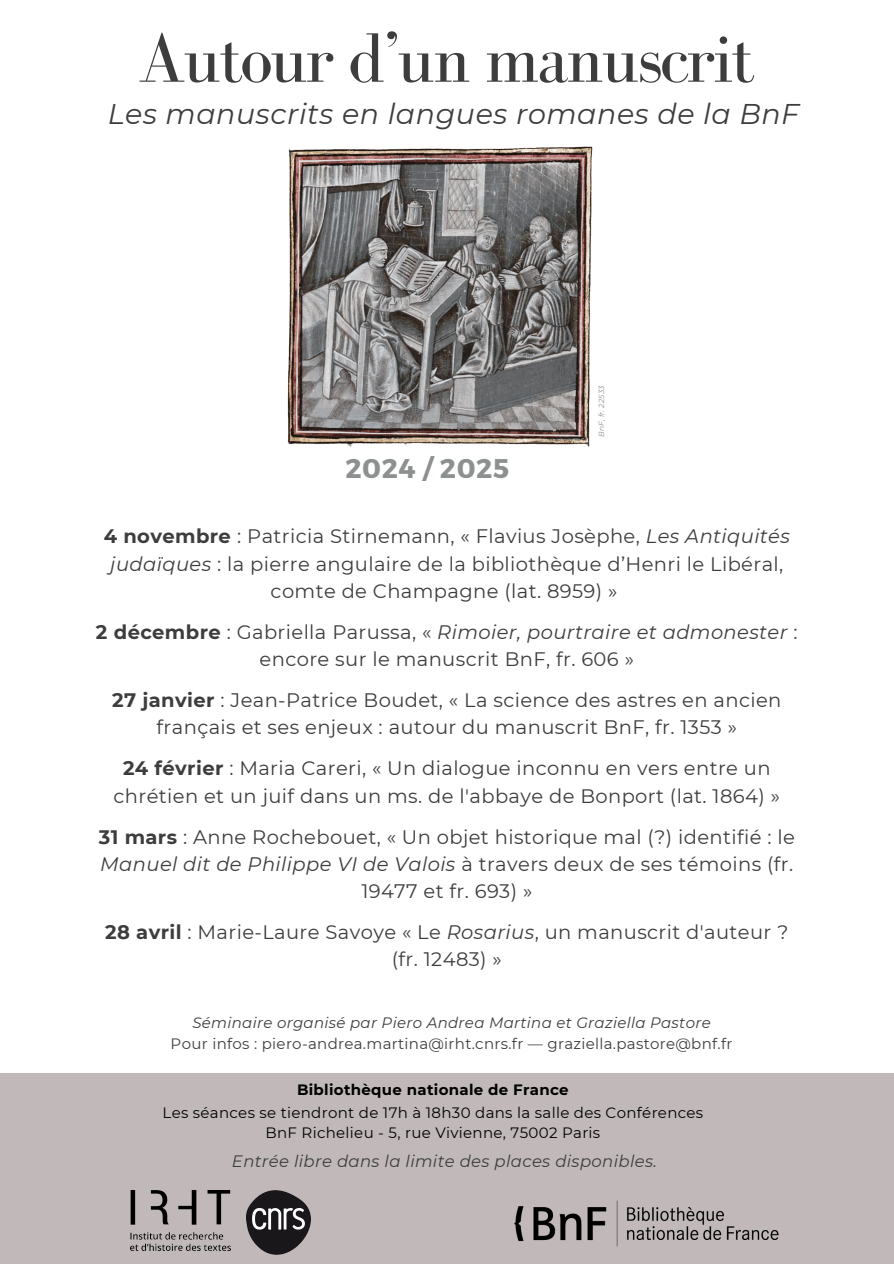
<style>
.page{position:relative;width:894px;height:1264px;background:#fff}
.page>*{position:absolute;margin:0;border:0;box-sizing:border-box;transform-origin:0 0}
.t1{font:72px "Bodoni FLF";letter-spacing:-.04em;color:#3d3d3d}
.t2{font:italic 28.5px "Montserrat";letter-spacing:.02em;color:#3d3d3d}
.t3{font:700 27px "Montserrat";letter-spacing:.02em;color:#8c908e}
.t4{font:19.5px/27.2px "Montserrat";letter-spacing:.02em;color:#3d3d3d;text-align:center}
.t5{font:italic 16.5px "Montserrat";letter-spacing:.02em;color:#3d3d3d}
.t6{font:15px/20.2px "Montserrat";letter-spacing:.02em;color:#3d3d3d;text-align:center}
.t7{font:15px/22.5px "Montserrat";letter-spacing:.02em;color:#000;text-align:center}
.t8{font:italic 7.5px "Montserrat";color:#8c908e}
.s1{font-weight:700}
.s2{font-style:italic}
</style>
<div class="page">
<div style="left:0;top:1072px;width:893px;height:191px;background:#c1b9b9"></div>
<img style="left:514px;top:1200px;width:265px;height:47px">
<img style="left:247px;top:1190px;width:64px;height:64px">
<img style="left:130px;top:1190px;width:101px;height:60px">
<img style="left:287px;top:146px;width:306px;height:301px">
<h2 class="t1" style="left:138px;top:19px;width:618px">Autour d’un manuscrit</h2>
<p class="t2" style="left:108px;top:96px;width:692px">Les manuscrits en langues romanes de la BnF</p>
<h4 class="t3" style="left:345px;top:451px;width:165px">2024 / 2025</h4>
<h4 class="t8" style="left:596px;top:437px;width:53px;rotate:-90deg">BnF, fr. 22533</h4>
<h4 class="t4" style="left:104px;top:523px;width:687px"><span class="s1">4 novembre</span> : Patricia Stirnemann, « Flavius Josèphe, <span class="s2">Les Antiquités judaïques</span> : la pierre angulaire de la bibliothèque d’Henri le Libéral, comte de Champagne (lat. 8959) »</h4>
<h4 class="t4" style="left:96px;top:618px;width:703px"><span class="s1">2 décembre</span> : Gabriella Parussa, « <span class="s2">Rimoier, pourtraire et admonester</span> : encore sur le manuscrit BnF, fr. 606 »</h4>
<h5 class="t4" style="left:112px;top:686px;width:670px"><span class="s1">27 janvier</span> : Jean-Patrice Boudet, « La science des astres en ancien français et ses enjeux : autour du manuscrit BnF, fr. 1353 »</h5>
<h5 class="t4" style="left:114px;top:754px;width:667px"><span class="s1">24 février</span> : Maria Careri, « Un dialogue inconnu en vers entre un chrétien et un juif dans un ms. de l'abbaye de Bonport (lat. 1864) »</h5>
<h5 class="t4" style="left:99px;top:823px;width:697px"><span class="s1">31 mars</span> : Anne Rochebouet, « Un objet historique mal (?) identifié : le<br><span class="s2">Manuel dit de Philippe VI de Valois</span> à travers deux de ses témoins (fr.<br>19477 et fr. 693) »</h5>
<p class="t4" style="left:105px;top:918px;width:684px"><span class="s1">28 avril</span> : Marie-Laure Savoye « Le <span class="s2">Rosarius</span>, un manuscrit d'auteur ? (fr. 12483) »</p>
<h4 class="t6" style="left:170px;top:1012px;width:563px"><span class="s2">Séminaire organisé par Piero Andrea Martina et Graziella Pastore<br></span>Pour infos : piero-andrea.martina@irht.cnrs.fr — graziella.pastore@bnf.fr</h4>
<p class="t7" style="left:162px;top:1078px;width:542px"><span class="s1">Bibliothèque nationale de France<br></span>Les séances se tiendront de 17h à 18h30 dans la salle des Conférences</p>
<p class="t7" style="left:265px;top:1121px;width:336px">BnF Richelieu - 5, rue Vivienne, 75002 Paris</p>
<h4 class="t5" style="left:232px;top:1150px;width:426px">Entrée libre dans la limite des places disponibles.</h4>
</div>
